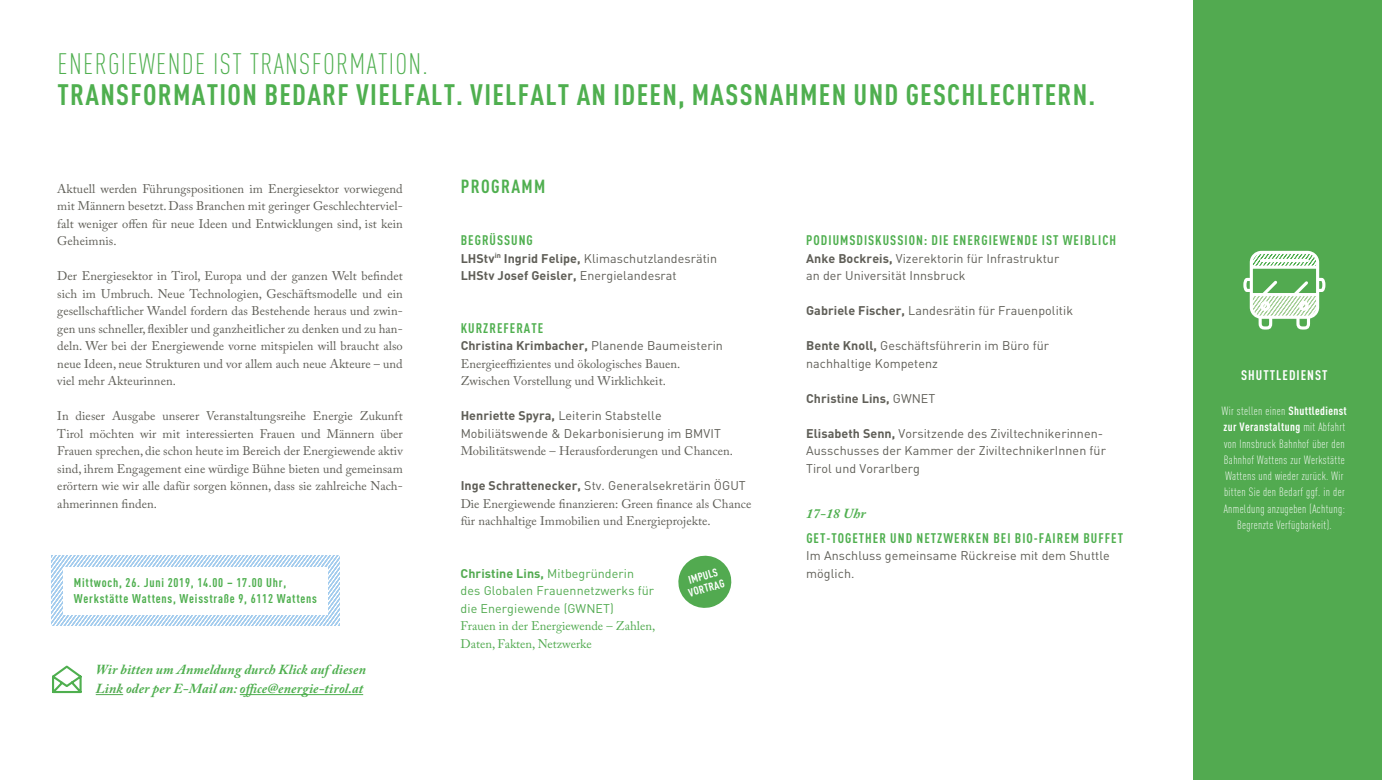
<style>
.page{position:relative;width:1382px;height:780px;background:#fff}
.page>*{position:absolute;margin:0;border:0;box-sizing:border-box;transform-origin:0 0}
.t1{font:700 29.12px "DIN Cond";letter-spacing:.045em;color:#4faf4f}
.t2{font:300 29.12px "DIN Cond";letter-spacing:.045em;color:#4faf4f}
.t3{font:700 18.75px "DIN Cond";letter-spacing:.075em;color:#4faf4f}
.t4{font:700 13.75px "DIN Cond";letter-spacing:.075em;color:#4faf4f}
.t5{font:italic 700 13.75px/18.8px "Adobe Caslon Pro";letter-spacing:.01em;color:#4faf4f}
.t6{font:700 13.75px "DIN Cond";letter-spacing:.075em;color:#fff}
.t7{font:12.5px/17.5px "Adobe Caslon Pro";letter-spacing:.005em;color:#5f5e57;text-align:justify}
.t8{font:12.5px/17.5px "DINCE";letter-spacing:.005em;color:#5f5e57}
.t9{font:700 12.5px/16.2px "DIN Cond";letter-spacing:.06em;color:#4faf4f}
.t10{font:700 12.5px "DINCE";letter-spacing:.005em;color:#5f5e57}
.t11{font:12.5px/17.5px "Adobe Caslon Pro";color:#52aa50}
.t12{font:12.5px/17.5px "DINCE";letter-spacing:.005em;color:#52aa50}
.t13{font:700 12.5px "DINCE";letter-spacing:.005em;color:#52aa50}
.t14{font:300 11.88px/16.2px "DIN Cond";letter-spacing:.03em;color:#fff;text-align:center}
.t15{font:700 11.12px/12.5px "DIN Cond";color:#fff}
.s1{color:#52aa50}
.s2{font-weight:700}
.s3{font-weight:400}
</style>
<div class="page">
<div style="left:1193px;top:0;width:189px;height:780px;background:#52aa50"></div>
<svg style="left:52px;top:555px;width:287px;height:71px"></svg>
<div style="left:63px;top:567px;width:265px;height:47px;background:#fff"></div>
<svg style="left:96px;top:694px;width:27px;height:1px"></svg>
<hr style="left:240px;top:694px;width:123px;height:1px;background:#4faf4f">
<svg style="left:52px;top:665px;width:30px;height:29px"></svg>
<svg style="left:1243px;top:250px;width:83px;height:80px"></svg>
<svg style="left:678px;top:555px;width:54px;height:53px"></svg>
<h1 class="t2" style="left:58px;top:47px;width:372px">ENERGIEWENDE IST TRANSFORMATION.</h1>
<h1 class="t1" style="left:58px;top:77px;width:1039px">TRANSFORMATION BEDARF VIELFALT. VIELFALT AN IDEEN, MASSNAHMEN UND GESCHLECHTERN.</h1>
<p class="t7" style="left:57px;top:179px;width:347px">Aktuell werden Führungspositionen im Energiesektor vorwiegend mit Männern besetzt. Dass Branchen mit geringer Geschlechterviel&shy;falt weniger offen für neue Ideen und Entwicklungen sind, ist kein Geheimnis.</p>
<p class="t7" style="left:57px;top:267px;width:347px">Der Energiesektor in Tirol, Europa und der ganzen Welt befindet sich im Umbruch. Neue Technologien, Geschäftsmodelle und ein gesellschaftlicher Wandel fordern das Bestehende heraus und zwin&shy;gen uns schneller, flexibler und ganzheitlicher zu denken und zu han&shy;deln. Wer bei der Energiewende vorne mitspielen will braucht also neue Ideen, neue Strukturen und vor allem auch neue Akteure – und viel mehr Akteurinnen.</p>
<p class="t7" style="left:57px;top:407px;width:347px">In dieser Ausgabe unserer Veranstaltungsreihe Energie Zukunft Tirol möchten wir mit interessierten Frauen und Männern über Frauen sprechen, die schon heute im Bereich der Energiewende aktiv sind, ihrem Engagement eine würdige Bühne bieten und gemeinsam erörtern wie wir alle dafür sorgen können, dass sie zahlreiche Nach&shy;ahmerinnen finden.</p>
<p class="t9" style="left:74px;top:574px;width:245px">Mittwoch, 26. Juni 2019, 14.00 – 17.00 Uhr,<br>Werkstätte Wattens, Weisstraße 9, 6112 Wattens</p>
<p class="t5" style="left:96px;top:660px;width:272px">Wir bitten um Anmeldung durch Klick auf diesen<br><span class="s1">Link od</span>er per E-Mail an: office@energie-tirol.at</p>
<h2 class="t3" style="left:461px;top:174px;width:86px">PROGRAMM</h2>
<p class="t4" style="left:461px;top:232px;width:74px">BEGRÜSSUNG</p>
<p class="t8" style="left:461px;top:249px;width:258px"><span class="s2">LHStv</span><sup>in</sup> <span class="s2">Ingrid Felipe,</span> Klimaschutzlandesrätin<br><span class="s2">LHStv Josef Geisler,</span> Energielandesrat</p>
<p class="t4" style="left:461px;top:319px;width:84px">KURZREFERATE</p>
<p class="t10" style="left:461px;top:337px;width:264px">Christina Krimbacher, <span class="s3">Planende Baumeisterin</span></p>
<p class="t7" style="left:461px;top:354px;width:221px">Energieeffizientes und ökologisches Bauen.<br>Zwischen Vorstellung und Wirklichkeit.</p>
<p class="t8" style="left:461px;top:406px;width:262px"><span class="s2">Henriette Spyra,</span> Leiterin Stabstelle<br>Mobiliätswende &amp; Dekarbonisierung im BMVIT</p>
<p class="t7" style="left:461px;top:442px;width:274px">Mobilitätswende – Herausforderungen und Chancen.</p>
<p class="t8" style="left:461px;top:476px;width:287px"><span class="s2">Inge Schrattenecker,</span> Stv. Generalsekretärin ÖGUT</p>
<p class="t7" style="left:461px;top:494px;width:292px">Die Energiewende finanzieren: Green finance als Chance für nachhaltige Immobilien und Energieprojekte.</p>
<p class="t4" style="left:806px;top:232px;width:311px">PODIUMSDISKUSSION: DIE ENERGIEWENDE IST WEIBLICH</p>
<p class="t8" style="left:806px;top:249px;width:255px"><span class="s2">Anke Bockreis,</span> Vizerektorin für Infrastruktur an der Universität Innsbruck</p>
<p class="t8" style="left:806px;top:301px;width:268px"><span class="s2">Gabriele Fischer,</span> Landesrätin für Frauenpolitik</p>
<p class="t8" style="left:806px;top:336px;width:244px"><span class="s2">Bente Knoll,</span> Geschäftsführerin im Büro für nachhaltige Kompetenz</p>
<p class="t10" style="left:806px;top:390px;width:131px">Christine Lins, <span class="s3">GWNET</span></p>
<p class="t8" style="left:806px;top:424px;width:301px"><span class="s2">Elisabeth Senn,</span> Vorsitzende des Ziviltechnikerinnen-<br>Ausschusses der Kammer der ZiviltechnikerInnen für<br>Tirol und Vorarlberg</p>
<p class="t5" style="left:806px;top:504px;width:61px">17-18 Uhr</p>
<p class="t4" style="left:806px;top:529px;width:318px">GET-TOGETHER UND NETZWERKEN BEI BIO-FAIREM BUFFET</p>
<p class="t8" style="left:806px;top:546px;width:305px">Im Anschluss gemeinsame Rückreise mit dem Shuttle</p>
<p class="t15" style="left:684px;top:574px;width:38px;rotate:-15deg">IMPULS<br>VORTRAG</p>
<p class="t13" style="left:461px;top:565px;width:175px">Christine Lins, <span class="s3">Mitbegründerin</span></p>
<p class="t8" style="left:806px;top:564px;width:50px">möglich.</p>
<p class="t12" style="left:461px;top:581px;width:195px">des Globalen Frauennetzwerks für die Energiewende (GWNET)</p>
<p class="t11" style="left:461px;top:617px;width:196px">Frauen in der Energiewende – Zahlen,<br>Daten, Fakten, Netzwerke</p>
<p class="t6" style="left:1241px;top:367px;width:88px">SHUTTLEDIENST</p>
<p class="t14" style="left:1222px;top:402px;width:126px">Wir stellen einen <span class="s2">Shuttledienst zur Veranstaltung</span> mit Abfahrt von Innsbruck Bahnhof über den<br>Bahnhof Wattens zur Werkstätte<br>Wattens und wieder zurück. Wir bitten Sie den Bedarf ggf. in der<br>Anmeldung anzugeben (Achtung:<br>Begrenzte Verfügbarkeit).</p>
</div>
